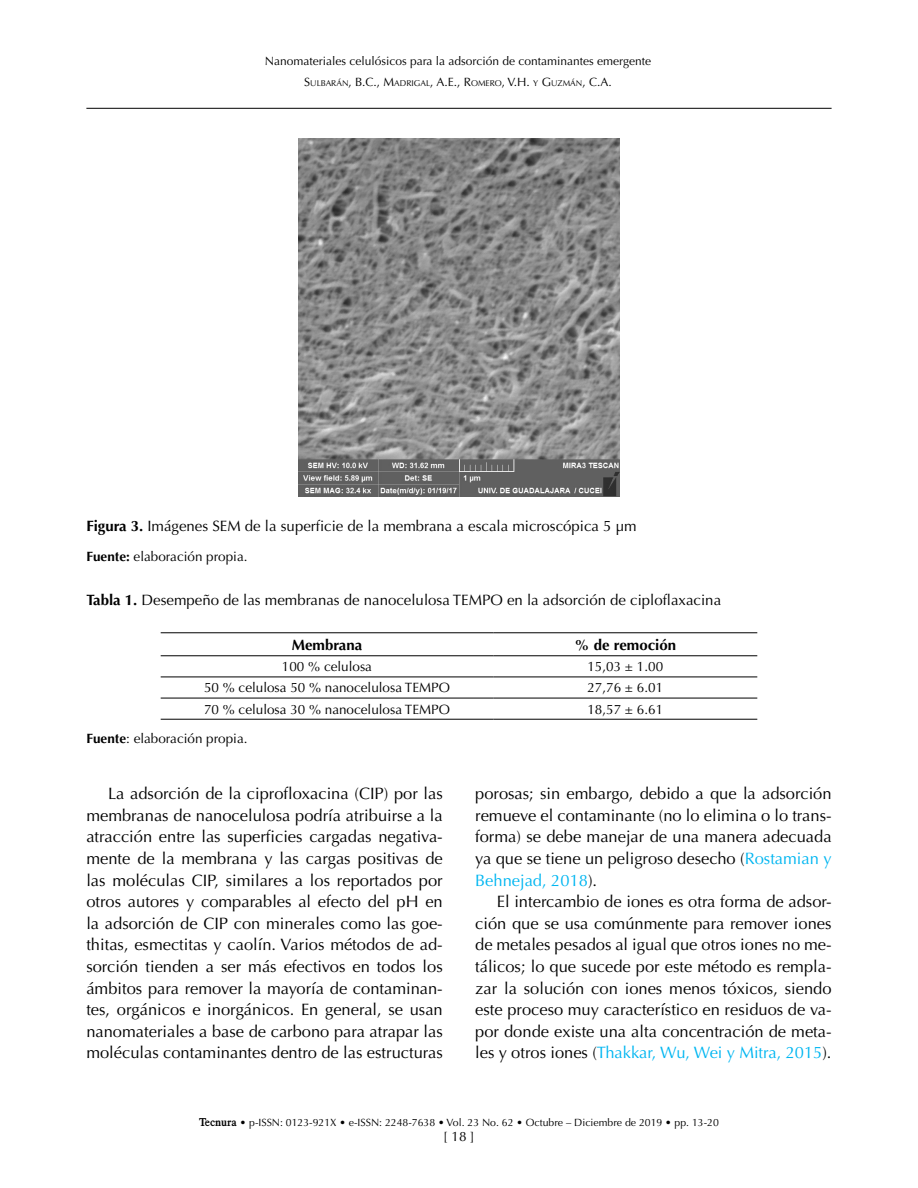
<style>
.page{position:relative;width:918px;height:1188px;background:#fff}
.page>*{position:absolute;margin:0;border:0;box-sizing:border-box;transform-origin:0 0}
.t1{font:16.5px/21.6px "Optima LT Std";color:#000;text-align:justify}
.t2{font:15px "Optima LT Std";color:#000}
.t3{font:700 15px "Optima LT Std";color:#000}
.t4{font:13.5px "Optima LT Std";color:#000}
.t5{font:12px/21.6px "Optima LT Std";color:#000;text-align:center}
.t6{font:10.5px "Optima LT Std";color:#000}
.s1{font-style:inherit}
.s2{font-size:8.4px}
.s3{font-weight:700}
.s4{color:#00b6f1}
.s5{font-family:"Tribun ADF Std";font-weight:700;font-stretch:condensed;font-size:12px}
</style>
<div class="page">
<hr style="left:86px;top:108px;width:746px;height:1px;background:#000">
<img style="left:299px;top:139px;width:320px;height:358px">
<hr style="left:161px;top:677px;width:332px;height:1px;background:#000">
<hr style="left:493px;top:677px;width:264px;height:1px;background:#000">
<hr style="left:161px;top:698px;width:332px;height:1px;background:#000">
<hr style="left:493px;top:698px;width:264px;height:1px;background:#000">
<hr style="left:161px;top:719px;width:332px;height:1px;background:#000">
<hr style="left:493px;top:719px;width:264px;height:1px;background:#000">
<hr style="left:161px;top:632px;width:332px;height:1px;background:#000">
<hr style="left:493px;top:632px;width:264px;height:1px;background:#000">
<hr style="left:161px;top:655px;width:332px;height:1px;background:#000">
<hr style="left:493px;top:655px;width:264px;height:1px;background:#000">
<p class="t5" style="left:265px;top:50px;width:388px">Nanomateriales celulósicos para la adsorción de contaminantes emergente<br><span class="s1">S</span><span class="s2">ULBARÁN</span><span class="s1">, B.C., M</span><span class="s2">ADRIGAL</span><span class="s1">, A.E., R</span><span class="s2">OMERO</span><span class="s1">, V.H.</span> <span class="s2">Y</span> <span class="s1">G</span> <span class="s2">UZMÁN</span><span class="s1">, C.A.</span></p>
<p class="t2" style="left:86px;top:517px;width:552px"><span class="s3">Figura 3.</span> Imágenes SEM de la superficie de la membrana a escala microscópica 5 µm</p>
<p class="t4" style="left:86px;top:548px;width:163px"><span class="s3">Fuente:</span> elaboración propia.</p>
<p class="t2" style="left:86px;top:591px;width:636px"><span class="s3">Tabla 1.</span> Desempeño de las membranas de nanocelulosa TEMPO en la adsorción de ciploflaxacina</p>
<p class="t3" style="left:292px;top:636px;width:72px">Membrana</p>
<p class="t3" style="left:575px;top:636px;width:103px">% de remoción</p>
<p class="t4" style="left:282px;top:659px;width:92px">100 % celulosa</p>
<p class="t4" style="left:587px;top:659px;width:77px">15,03 ± 1.00</p>
<p class="t4" style="left:204px;top:680px;width:247px">50 % celulosa 50 % nanocelulosa TEMPO</p>
<p class="t4" style="left:587px;top:680px;width:77px">27,76 ± 6.01</p>
<p class="t4" style="left:204px;top:701px;width:247px">70 % celulosa 30 % nanocelulosa TEMPO</p>
<p class="t4" style="left:587px;top:701px;width:77px">18,57 ± 6.61</p>
<p class="t4" style="left:86px;top:731px;width:163px"><span class="s3">Fuente</span>: elaboración propia.</p>
<p class="t1" style="left:86px;top:783px;width:358px;text-indent:22px">La adsorción de la ciprofloxacina (CIP) por las membranas de nanocelulosa podría atribuirse a la atracción entre las superficies cargadas negativa&shy;mente de la membrana y las cargas positivas de las moléculas CIP, similares a los reportados por otros autores y comparables al efecto del pH en la adsorción de CIP con minerales como las goe&shy;thitas, esmectitas y caolín. Varios métodos de ad&shy;sorción tienden a ser más efectivos en todos los ámbitos para remover la mayoría de contaminan&shy;tes, orgánicos e inorgánicos. En general, se usan nanomateriales a base de carbono para atrapar las moléculas contaminantes dentro de las estructuras</p>
<p class="t1" style="left:475px;top:783px;width:358px">porosas; sin embargo, debido a que la adsorción remueve el contaminante (no lo elimina o lo trans&shy;forma) se debe manejar de una manera adecuada ya que se tiene un peligroso desecho (<span class="s4">Rostamian y Behnejad, 2018</span>).</p>
<p class="t1" style="left:475px;top:891px;width:358px;text-indent:22px">El intercambio de iones es otra forma de adsor&shy;ción que se usa comúnmente para remover iones de metales pesados al igual que otros iones no me&shy;tálicos; lo que sucede por este método es rempla&shy;zar la solución con iones menos tóxicos, siendo este proceso muy característico en residuos de va&shy;por donde existe una alta concentración de meta&shy;les y otros iones (<span class="s4">Thakkar, Wu, Wei y Mitra, 2015</span>).</p>
<p class="t6" style="left:199px;top:1116px;width:521px"><span class="s5">Tecnura</span> • p-ISSN: 0123-921X • e-ISSN: 2248-7638 • Vol. 23 No. 62 • Octubre – Diciembre de 2019 • pp. 13-20</p>
<p class="t4" style="left:443px;top:1128px;width:33px">[ 18 ]</p>
</div>
